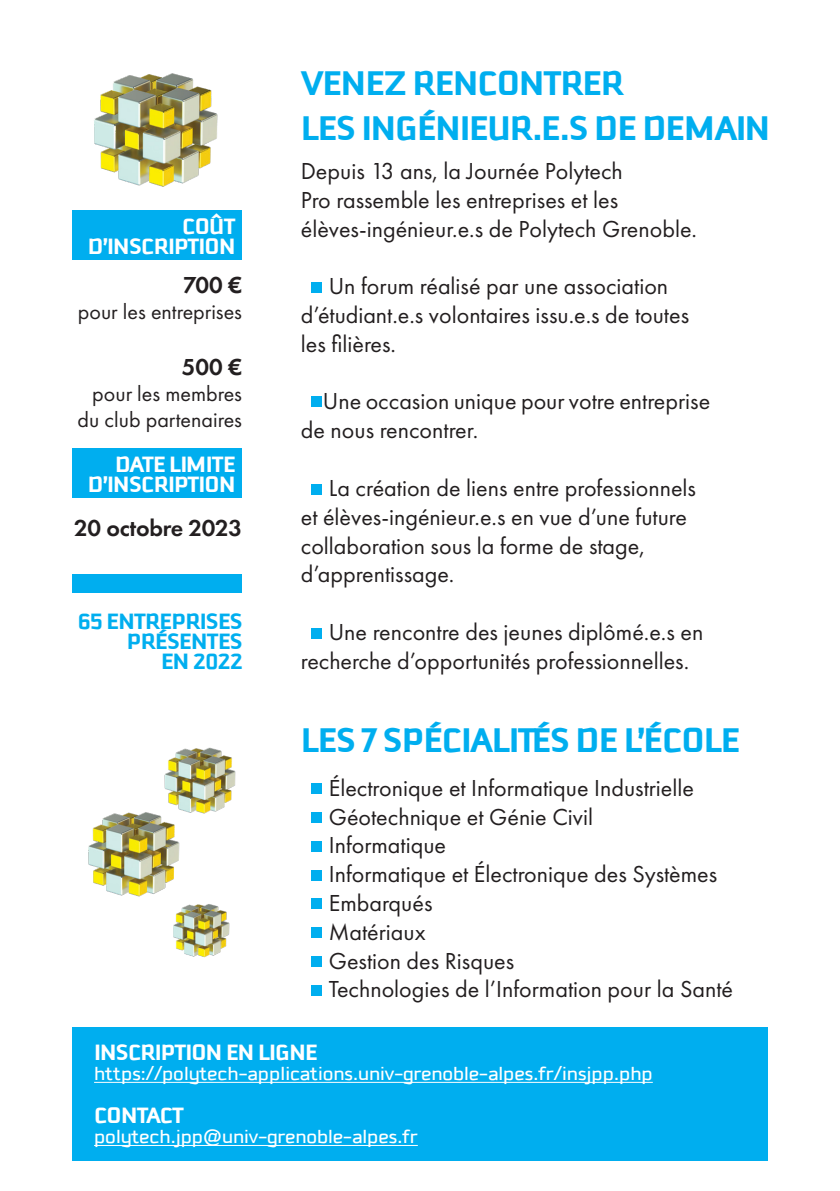
<style>
.page{position:relative;width:840px;height:1191px;background:#fff}
.page>*{position:absolute;margin:0;border:0;box-sizing:border-box;transform-origin:0 0}
.t1{font:700 37px "Downtempo";color:#00aeef}
.t2{font:24px "Futura PT";color:#231f20}
.t3{font:700 24px "Downtempo";color:#fff}
.t4{font:700 24px "Downtempo";color:#00aeef}
.t5{font:600 24px "Futura PT";letter-spacing:-.01em;color:#231f20}
.t6{font:22px/26.4px "Futura PT";color:#231f20;text-align:right}
.t7{font:500 20px "Downtempo";color:#fff}
</style>
<div class="page">
<img style="left:94px;top:73px;width:124px;height:114px">
<img style="left:173px;top:904px;width:57px;height:54px">
<img style="left:88px;top:812px;width:92px;height:85px">
<img style="left:153px;top:747px;width:83px;height:69px">
<div style="left:72px;top:210px;width:170px;height:50px;background:#00aeef"></div>
<div style="left:72px;top:448px;width:170px;height:49px;background:#00aeef"></div>
<div style="left:72px;top:574px;width:170px;height:18px;background:#00aeef"></div>
<div style="left:72px;top:1026px;width:695px;height:134px;background:#00aeef"></div>
<div style="left:311px;top:283px;width:10px;height:10px;background:#00aeef"></div>
<div style="left:311px;top:397px;width:10px;height:10px;background:#00aeef"></div>
<div style="left:311px;top:484px;width:10px;height:10px;background:#00aeef"></div>
<div style="left:311px;top:628px;width:10px;height:10px;background:#00aeef"></div>
<div style="left:311px;top:783px;width:10px;height:10px;background:#00aeef"></div>
<div style="left:311px;top:870px;width:10px;height:10px;background:#00aeef"></div>
<div style="left:311px;top:812px;width:10px;height:10px;background:#00aeef"></div>
<div style="left:311px;top:898px;width:10px;height:11px;background:#00aeef"></div>
<div style="left:311px;top:956px;width:10px;height:11px;background:#00aeef"></div>
<div style="left:311px;top:841px;width:10px;height:10px;background:#00aeef"></div>
<div style="left:311px;top:927px;width:10px;height:11px;background:#00aeef"></div>
<div style="left:311px;top:985px;width:10px;height:10px;background:#00aeef"></div>
<hr style="left:94px;top:1082px;width:558px;height:1px;background:#fff">
<hr style="left:94px;top:1145px;width:323px;height:1px;background:#fff">
<p class="t3" style="left:182px;top:213px;width:54px">COÛT</p>
<p class="t3" style="left:88px;top:233px;width:148px">D’INSCRIPTION</p>
<p class="t5" style="left:183px;top:270px;width:60px">700 €</p>
<p class="t6" style="left:78px;top:299px;width:165px">pour les entreprises</p>
<p class="t5" style="left:182px;top:351px;width:62px">500 €</p>
<p class="t6" style="left:78px;top:380px;width:166px">pour les membres du club partenaires</p>
<p class="t3" style="left:115px;top:450px;width:121px">DATE LIMITE</p>
<p class="t3" style="left:88px;top:470px;width:148px">D’INSCRIPTION</p>
<p class="t5" style="left:74px;top:513px;width:169px">20 octobre 2023</p>
<p class="t4" style="left:77px;top:607px;width:166px">65 ENTREPRISES</p>
<p class="t4" style="left:127px;top:627px;width:117px">PRÉSENTES</p>
<p class="t4" style="left:161px;top:647px;width:82px">EN 2022</p>
<p class="t1" style="left:300px;top:63px;width:323px">VENEZ RENCONTRER</p>
<p class="t1" style="left:300px;top:107px;width:470px">LES INGÉNIEUR.E.S DE DEMAIN</p>
<p class="t2" style="left:300px;top:157px;width:323px">Depuis 13 ans, la Journée Polytech</p>
<p class="t2" style="left:300px;top:185px;width:319px">Pro rassemble les entreprises et les</p>
<p class="t2" style="left:300px;top:214px;width:397px">élèves-ingénieur.e.s de Polytech Grenoble.</p>
<p class="t2" style="left:328px;top:272px;width:341px">Un forum réalisé par une association</p>
<p class="t2" style="left:300px;top:301px;width:389px">d’étudiant.e.s volontaires issu.e.s de toutes</p>
<p class="t2" style="left:300px;top:329px;width:97px">les filières.</p>
<p class="t2" style="left:323px;top:387px;width:388px">Une occasion unique pour votre entreprise</p>
<p class="t2" style="left:300px;top:416px;width:179px">de nous rencontrer.</p>
<p class="t2" style="left:328px;top:473px;width:368px">La création de liens entre professionnels</p>
<p class="t2" style="left:300px;top:502px;width:387px">et élèves-ingénieur.e.s en vue d’une future</p>
<p class="t2" style="left:300px;top:531px;width:345px">collaboration sous la forme de stage,</p>
<p class="t2" style="left:300px;top:560px;width:155px">d’apprentissage.</p>
<p class="t2" style="left:328px;top:617px;width:376px">Une rencontre des jeunes diplômé.e.s en</p>
<p class="t2" style="left:300px;top:646px;width:389px">recherche d’opportunités professionnelles.</p>
<p class="t1" style="left:300px;top:719px;width:439px">LES 7 SPÉCIALITÉS DE L’ÉCOLE</p>
<p class="t2" style="left:328px;top:773px;width:366px">Électronique et Informatique Industrielle</p>
<p class="t2" style="left:328px;top:802px;width:266px">Géotechnique et Génie Civil</p>
<p class="t2" style="left:328px;top:831px;width:119px">Informatique</p>
<p class="t2" style="left:328px;top:860px;width:390px">Informatique et Électronique des Systèmes</p>
<p class="t2" style="left:328px;top:888px;width:105px">Embarqués</p>
<p class="t2" style="left:328px;top:917px;width:98px">Matériaux</p>
<p class="t2" style="left:328px;top:946px;width:187px">Gestion des Risques</p>
<p class="t2" style="left:328px;top:975px;width:405px">Technologies de l’Information pour la Santé</p>
<p class="t3" style="left:94px;top:1038px;width:224px">INSCRIPTION EN LIGNE</p>
<p class="t7" style="left:94px;top:1062px;width:560px">https://polytech-applications.univ-grenoble-alpes.fr/insjpp.php</p>
<p class="t3" style="left:94px;top:1101px;width:91px">CONTACT</p>
<p class="t7" style="left:94px;top:1125px;width:325px">polytech.jpp@univ-grenoble-alpes.fr</p>
</div>
